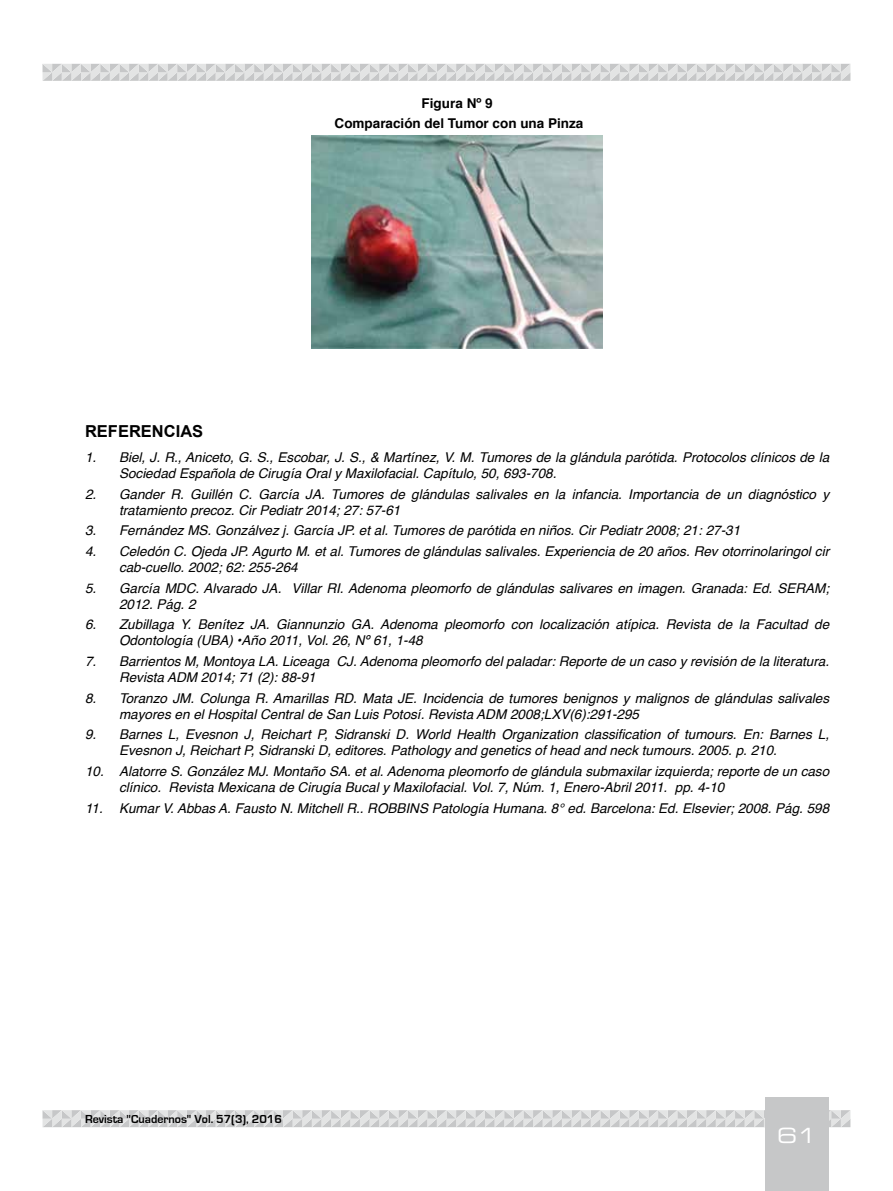
<style>
.page{position:relative;width:893px;height:1191px;background:#fff}
.page>*{position:absolute;margin:0;border:0;box-sizing:border-box;transform-origin:0 0}
.t1{font:21px "Eurostile LT Std Ex 2";color:#fff}
.t2{font:700 16.5px "Arial";color:#000}
.t3{font:italic 13.5px/16.2px "Helvetica";color:#000}
.t4{font:700 13.5px/20.4px "Helvetica";color:#000;text-align:center}
.t5{font:700 12px "Eurostile";color:#000}
</style>
<div class="page">
<svg style="left:43px;top:64px;width:807px;height:17px"></svg>
<svg style="left:43px;top:1110px;width:807px;height:17px"></svg>
<div style="left:765px;top:1097px;width:64px;height:94px;background:#c6c7c8"></div>
<img style="left:311px;top:135px;width:292px;height:213px">
<p class="t4" style="left:335px;top:93px;width:250px">Figura Nº 9<br>Comparación del Tumor con una Pinza</p>
<p class="t2" style="left:85px;top:420px;width:120px">REFERENCIAS</p>
<p class="t3" style="left:119px;top:449px;width:712px;text-indent:-34px">1. Biel, J. R., Aniceto, G. S., Escobar, J. S., &amp; Martínez, V. M. Tumores de la glándula parótida. Protocolos clínicos de la<br>Sociedad Española de Cirugía Oral y Maxilofacial. Capítulo, 50, 693-708.</p>
<p class="t3" style="left:119px;top:486px;width:712px;text-indent:-34px">2. Gander R. Guillén C. García JA. Tumores de glándulas salivales en la infancia. Importancia de un diagnóstico y tratamiento precoz. Cir Pediatr 2014; 27: 57-61</p>
<p class="t3" style="left:85px;top:523px;width:657px">3. Fernández MS. Gonzálvez j. García JP. et al. Tumores de parótida en niños. Cir Pediatr 2008; 21: 27-31</p>
<p class="t3" style="left:119px;top:543px;width:712px;text-indent:-34px">4. Celedón C. Ojeda JP. Agurto M. et al. Tumores de glándulas salivales. Experiencia de 20 años. Rev otorrinolaringol cir cab-cuello. 2002; 62: 255-264</p>
<p class="t3" style="left:119px;top:580px;width:712px;text-indent:-34px">5. García MDC. Alvarado JA. Villar RI. Adenoma pleomorfo de glándulas salivares en imagen. Granada: Ed. SERAM;<br>2012. Pág. 2</p>
<p class="t3" style="left:119px;top:616px;width:712px;text-indent:-34px">6. Zubillaga Y. Benítez JA. Giannunzio GA. Adenoma pleomorfo con localización atípica. Revista de la Facultad de<br>Odontología (UBA) •Año 2011, Vol. 26, Nº 61, 1-48</p>
<p class="t3" style="left:119px;top:653px;width:712px;text-indent:-34px">7. Barrientos M, Montoya LA. Liceaga CJ. Adenoma pleomorfo del paladar: Reporte de un caso y revisión de la literatura.<br>Revista ADM 2014; 71 (2): 88-91</p>
<p class="t3" style="left:119px;top:690px;width:712px;text-indent:-34px">8. Toranzo JM. Colunga R. Amarillas RD. Mata JE. Incidencia de tumores benignos y malignos de glándulas salivales mayores en el Hospital Central de San Luis Potosí. Revista ADM 2008;LXV(6):291-295</p>
<p class="t3" style="left:119px;top:726px;width:712px;text-indent:-34px">9. Barnes L, Evesnon J, Reichart P, Sidranski D. World Health Organization classification of tumours. En: Barnes L,<br>Evesnon J, Reichart P, Sidranski D, editores. Pathology and genetics of head and neck tumours. 2005. p. 210.</p>
<p class="t3" style="left:119px;top:763px;width:712px;text-indent:-34px">10. Alatorre S. González MJ. Montaño SA. et al. Adenoma pleomorfo de glándula submaxilar izquierda; reporte de un caso clínico. Revista Mexicana de Cirugía Bucal y Maxilofacial. Vol. 7, Núm. 1, Enero-Abril 2011. pp. 4-10</p>
<p class="t3" style="left:85px;top:800px;width:746px">11. Kumar V. Abbas A. Fausto N. Mitchell R.. ROBBINS Patología Humana. 8° ed. Barcelona: Ed. Elsevier; 2008. Pág. 598</p>
<p class="t5" style="left:85px;top:1112px;width:199px">Revista "Cuadernos" Vol. 57(3), 2016</p>
<h1 class="t1" style="left:777px;top:1121px;width:42px">61</h1>
</div>
